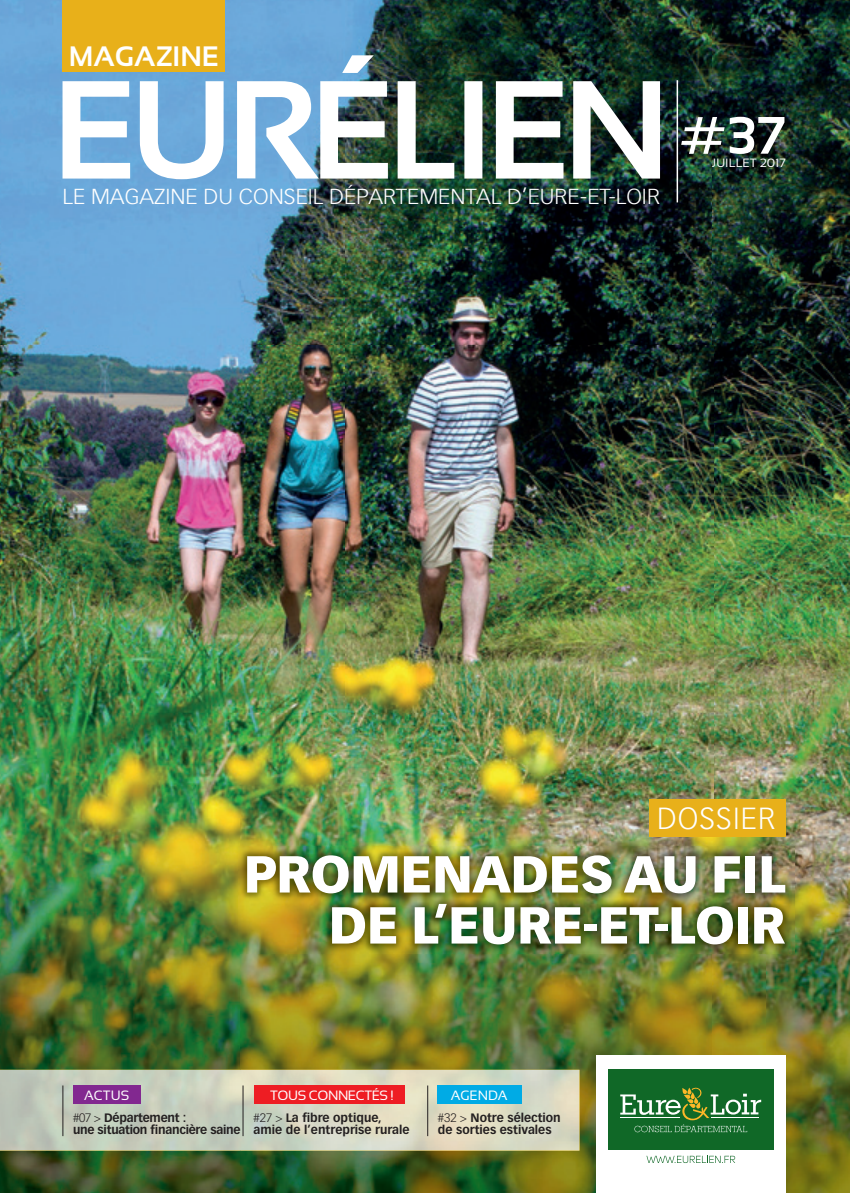
<style>
.page{position:relative;width:850px;height:1193px;background:#fff}
.page>*{position:absolute;margin:0;border:0;box-sizing:border-box;transform-origin:0 0}
.t1{font:700 52.5px "Sansation";color:#fff}
.t2{font:900 51px/51px "Vectora LT Std";letter-spacing:-.01em;color:#fff;text-align:right}
.t3{font:300 30px "Vectora LT Std";letter-spacing:.04em;color:#fff}
.t4{font:700 28.05px "Sansation";color:#fff}
.t5{font:300 21.3px "Vectora LT Std";color:#fff;scale:1.06 1}
.t6{font:13.5px "Sansation";letter-spacing:-.03em;color:#fff}
.t7{font:700 12px/11.2px "Vectora LT Std";color:#231f20}
.t8{font:700 12px/11.2px "Vectora LT Std";letter-spacing:-.02em;color:#231f20}
.t9{font:12px "Sansation";letter-spacing:.01em;color:#fff}
.s1{font-weight:300}
</style>
<div class="page">
<img style="left:0;top:0;width:849px;height:818px">
<img style="left:0;top:818px;width:240px;height:344px">
<img style="left:240px;top:818px;width:609px;height:48px">
<img style="left:765px;top:866px;width:84px;height:296px">
<img style="left:240px;top:953px;width:525px;height:209px">
<img style="left:0;top:1162px;width:849px;height:30px">
<div style="left:596px;top:1055px;width:189px;height:137px;background:#fff"></div>
<svg style="left:646px;top:1155px;width:89px;height:8px"></svg>
<div style="left:608px;top:1069px;width:165px;height:80px;background:#106827"></div>
<svg style="left:620px;top:1087px;width:141px;height:45px"></svg>
<img style="left:0;top:1069px;width:579px;height:81px">
<img style="left:243px;top:1070px;width:71px;height:9px">
<div style="left:73px;top:1085px;width:67px;height:18px;background:#822890"></div>
<hr style="left:243px;top:1085px;width:1px;height:51px;background:#231f20">
<div style="left:438px;top:1085px;width:84px;height:18px;background:#00abe5"></div>
<hr style="left:427px;top:1085px;width:1px;height:51px;background:#231f20">
<hr style="left:62px;top:1085px;width:1px;height:51px;background:#231f20">
<img style="left:238px;top:846px;width:556px;height:107px">
<div style="left:62px;top:0;width:163px;height:72px;background:#e8b01a"></div>
<hr style="left:676px;top:80px;width:2px;height:122px;background:#fff">
<svg style="left:62px;top:55px;width:598px;height:124px"></svg>
<div style="left:649px;top:799px;width:136px;height:38px;background:#e8b01a"></div>
<div style="left:254px;top:1085px;width:150px;height:18px;background:#ee1d23"></div>
<h3 class="t4" style="left:69px;top:40px;width:151px">MAGAZINE</h3>
<h3 class="t5" style="left:62px;top:184px;width:565px">LE MAGAZINE DU CONSEIL DÉPARTEMENTAL D’EURE-ET-LOIR</h3>
<h1 class="t1" style="left:678px;top:106px;width:109px">#37</h1>
<p class="t9" style="left:712px;top:156px;width:75px">JUILLET 2017</p>
<h3 class="t3" style="left:657px;top:800px;width:120px">DOSSIER</h3>
<h2 class="t2" style="left:244px;top:848px;width:543px">PROMENADES AU FIL<br>DE L’EURE-ET-LOIR</h2>
<p class="t6" style="left:270px;top:1087px;width:125px">TOUS CONNECTÉS !</p>
<p class="t6" style="left:84px;top:1087px;width:47px">ACTUS</p>
<p class="t8" style="left:73px;top:1112px;width:169px"><span class="s1">#07 &gt;</span> Département :<br>une situation financière saine</p>
<p class="t7" style="left:253px;top:1112px;width:157px"><span class="s1">#27 &gt;</span> La fibre optique, amie de l’entreprise rurale</p>
<p class="t6" style="left:450px;top:1087px;width:58px">AGENDA</p>
<p class="t7" style="left:438px;top:1112px;width:124px"><span class="s1">#32 &gt;</span> Notre sélection de sorties estivales</p>
</div>
